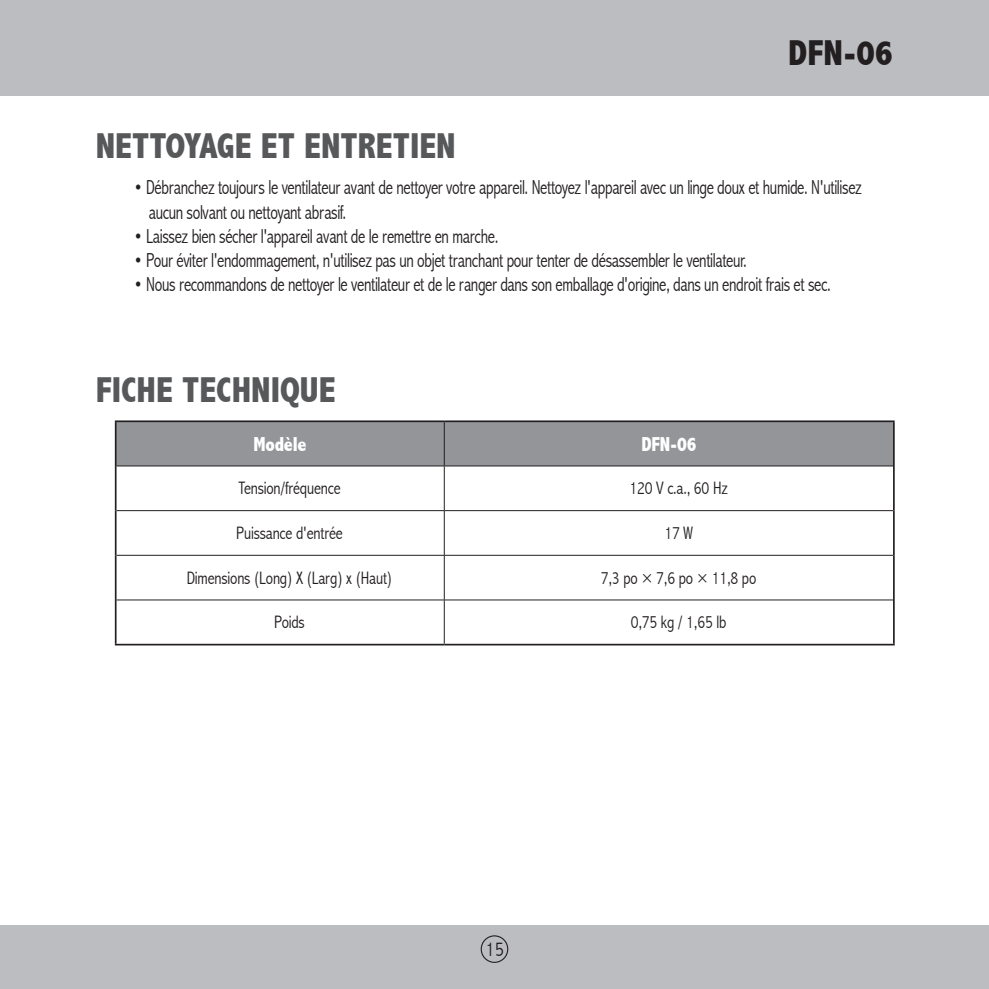
<style>
.page{position:relative;width:989px;height:989px;background:#fff}
.page>*{position:absolute;margin:0;border:0;box-sizing:border-box;transform-origin:0 0}
.t1{font:800 condensed 36px "Abadi";color:#57585a}
.t2{font:800 condensed 36px "Abadi";color:#231f20}
.t3{font:300 condensed 20.25px/24.3px "Abadi";letter-spacing:-.02em;color:#231f20;scale:.88 1}
.t4{font:800 condensed 20.25px "Abadi";letter-spacing:-.01em;color:#fff;scale:.95 1}
.t5{font:300 condensed 20.25px "Abadi";letter-spacing:-.02em;color:#231f20}
.t6{font:300 condensed 18px "Abadi";letter-spacing:-.01em;color:#231f20;scale:.95 1}
</style>
<div class="page">
<div style="left:0;top:0;width:989px;height:96px;background:#bcbdc0"></div>
<div style="left:0;top:925px;width:989px;height:64px;background:#bcbdc0"></div>
<div style="left:481px;top:935px;width:27px;height:28px;border:1px solid #231f20;border-radius:50%"></div>
<div style="left:116px;top:421px;width:328px;height:45px;background:#939598"></div>
<div style="left:444px;top:421px;width:449px;height:45px;background:#939598"></div>
<hr style="left:444px;top:422px;width:1px;height:44px;background:#231f20">
<hr style="left:116px;top:465px;width:328px;height:1px;background:#231f20">
<hr style="left:444px;top:465px;width:449px;height:1px;background:#231f20">
<hr style="left:444px;top:466px;width:1px;height:44px;background:#231f20">
<hr style="left:116px;top:510px;width:328px;height:1px;background:#231f20">
<hr style="left:444px;top:510px;width:449px;height:1px;background:#231f20">
<hr style="left:444px;top:511px;width:1px;height:44px;background:#231f20">
<hr style="left:116px;top:555px;width:328px;height:1px;background:#231f20">
<hr style="left:444px;top:555px;width:449px;height:1px;background:#231f20">
<hr style="left:444px;top:555px;width:1px;height:44px;background:#231f20">
<hr style="left:116px;top:599px;width:328px;height:1px;background:#231f20">
<hr style="left:444px;top:599px;width:449px;height:1px;background:#231f20">
<hr style="left:444px;top:600px;width:1px;height:44px;background:#231f20">
<hr style="left:115px;top:420px;width:329px;height:2px;background:#231f20">
<hr style="left:115px;top:422px;width:1px;height:44px;background:#231f20">
<hr style="left:444px;top:420px;width:450px;height:2px;background:#231f20">
<hr style="left:893px;top:422px;width:1px;height:44px;background:#231f20">
<hr style="left:115px;top:466px;width:1px;height:44px;background:#231f20">
<hr style="left:893px;top:466px;width:1px;height:44px;background:#231f20">
<hr style="left:115px;top:510px;width:1px;height:45px;background:#231f20">
<hr style="left:893px;top:510px;width:1px;height:45px;background:#231f20">
<hr style="left:115px;top:555px;width:1px;height:45px;background:#231f20">
<hr style="left:893px;top:555px;width:1px;height:45px;background:#231f20">
<hr style="left:115px;top:600px;width:1px;height:44px;background:#231f20">
<hr style="left:893px;top:600px;width:1px;height:44px;background:#231f20">
<hr style="left:115px;top:644px;width:329px;height:1px;background:#231f20">
<hr style="left:444px;top:644px;width:450px;height:1px;background:#231f20">
<h1 class="t2" style="left:788px;top:33px;width:106px">DFN-06</h1>
<h1 class="t1" style="left:96px;top:125px;width:38px">NETTO</h1>
<h1 class="t1" style="left:184px;top:125px;width:138px">YAGE ET ENTRETIEN</h1>
<p class="t3" style="left:149px;top:175px;width:811px;text-indent:-15px">• Débranchez toujours le ventilateur avant de nettoyer votre appareil. Nettoyez l'appareil avec un linge doux et humide. N'utilisez aucun solvant ou nettoyant abrasif.</p>
<p class="t3" style="left:134px;top:224px;width:415px">• Laissez bien sécher l'appareil avant de le remettre en marche.</p>
<p class="t3" style="left:134px;top:248px;width:698px">• Pour éviter l'endommagement, n'utilisez pas un objet tranchant pour tenter de désassembler le ventilateur.</p>
<p class="t3" style="left:134px;top:272px;width:793px">• Nous recommandons de nettoyer le ventilateur et de le ranger dans son emballage d'origine, dans un endroit frais et sec.</p>
<h1 class="t1" style="left:96px;top:369px;width:241px">FICHE TECHNIQUE</h1>
<p class="t4" style="left:253px;top:432px;width:57px">MODÈLE</p>
<p class="t4" style="left:641px;top:432px;width:60px">DFN-06</p>
<p class="t6" style="left:238px;top:478px;width:109px">Tension/fréquence</p>
<p class="t6" style="left:629px;top:478px;width:105px">120 V c.a., 60 Hz</p>
<p class="t6" style="left:236px;top:522px;width:114px">Puissance d'entrée</p>
<p class="t6" style="left:664px;top:522px;width:32px">17 W</p>
<p class="t6" style="left:187px;top:567px;width:218px">Dimensions (Long) X (Larg) x (Haut)</p>
<p class="t6" style="left:601px;top:567px;width:165px">7,3 po × 7,6 po × 11,8 po</p>
<p class="t6" style="left:274px;top:612px;width:34px">Poids</p>
<p class="t6" style="left:631px;top:612px;width:102px">0,75 kg / 1,65 lb</p>
<p class="t5" style="left:485px;top:937px;width:20px">15</p>
</div>
